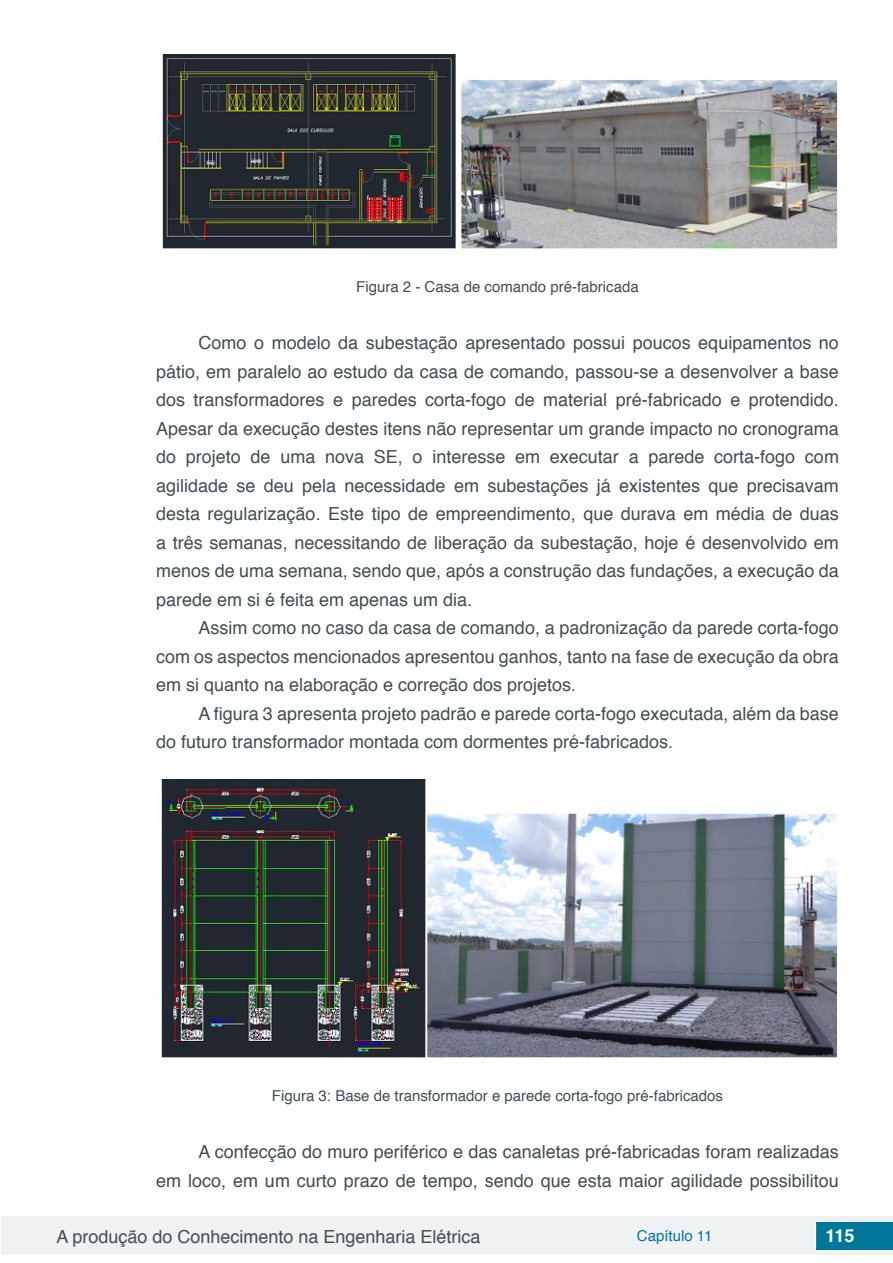
<style>
.page{position:relative;width:893px;height:1263px;background:#fff}
.page>*{position:absolute;margin:0;border:0;box-sizing:border-box;transform-origin:0 0}
.t1{font:18px/28.5px "Helvetica";color:#434c52;text-align:justify}
.t2{font:700 18px "Helvetica";color:#fff}
.t3{font:15px "Helvetica";color:#434c52}
.t4{font:15px "Helvetica";color:#007699}
</style>
<div class="page">
<div style="left:1px;top:1216px;width:891px;height:38px;background:#f0f1f2"></div>
<div style="left:816px;top:1222px;width:77px;height:27px;background:#007699"></div>
<svg style="left:815px;top:1224px;width:1px;height:24px"></svg>
<img style="left:161px;top:54px;width:677px;height:199px">
<img style="left:159px;top:780px;width:679px;height:278px">
<p class="t3" style="left:356px;top:275px;width:284px">Figura 2 - Casa de comando pré-fabricada</p>
<p class="t1" style="left:156px;top:329px;width:684px;text-indent:43px">Como o modelo da subestação apresentado possui poucos equipamentos no pátio, em paralelo ao estudo da casa de comando, passou-se a desenvolver a base dos transformadores e paredes corta-fogo de material pré-fabricado e protendido.<br>Apesar da execução destes itens não representar um grande impacto no cronograma do projeto de uma nova SE, o interesse em executar a parede corta-fogo com agilidade se deu pela necessidade em subestações já existentes que precisavam desta regularização. Este tipo de empreendimento, que durava em média de duas a três semanas, necessitando de liberação da subestação, hoje é desenvolvido em menos de uma semana, sendo que, após a construção das fundações, a execução da parede em si é feita em apenas um dia.</p>
<p class="t1" style="left:156px;top:614px;width:684px;text-indent:43px">Assim como no caso da casa de comando, a padronização da parede corta-fogo com os aspectos mencionados apresentou ganhos, tanto na fase de execução da obra em si quanto na elaboração e correção dos projetos.</p>
<p class="t1" style="left:156px;top:699px;width:684px;text-indent:43px">A figura 3 apresenta projeto padrão e parede corta-fogo executada, além da base do futuro transformador montada com dormentes pré-fabricados.</p>
<p class="t3" style="left:272px;top:1084px;width:453px">Figura 3: Base de transformador e parede corta-fogo pré-fabricados</p>
<p class="t1" style="left:156px;top:1138px;width:684px;text-align:right">A confecção do muro periférico e das canaletas pré-fabricadas foram realizadas<br>em loco, em um curto prazo de tempo, sendo que esta maior agilidade possibilitou</p>
<p class="t1" style="left:56px;top:1223px;width:426px">A produção do Conhecimento na Engenharia Elétrica</p>
<p class="t4" style="left:637px;top:1224px;width:77px">Capítulo 11</p>
<p class="t2" style="left:825px;top:1221px;width:31px">115</p>
</div>
